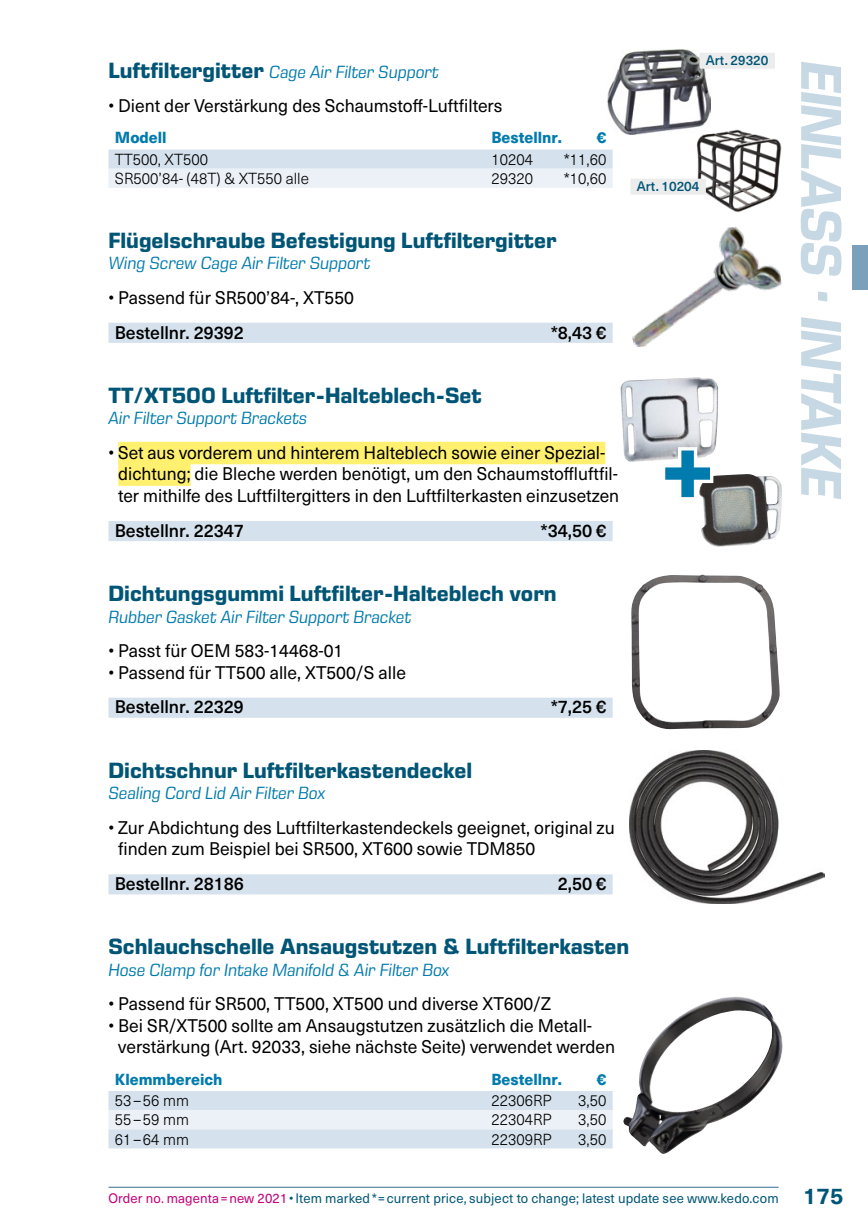
<style>
.page{position:relative;width:868px;height:1225px;background:#fff}
.page>*{position:absolute;margin:0;border:0;box-sizing:border-box;transform-origin:0 0}
.t1{font:700 101.25px "Eurostile Next Pro";color:#007bad}
.t2{font:italic 700 58.5px "Eurostile Next Pro";letter-spacing:-.035em;color:#c7d8e5}
.t3{font:700 22.5px "Eurostile Next Pro";color:#005576}
.t4{font:18px/21.6px "Neue Haas Unica Pro";color:#000}
.t5{font:italic 18px "Eurostile Next Pro";color:#007bad}
.t6{font:18px/21.6px "Neue Haas Unica Pro";color:#000;scale:.96 1}
.t7{font:500 18px "Neue Haas Unica Pro";letter-spacing:-.005em;color:#000}
.t8{font:300 15.75px "Neue Haas Unica Pro";color:#000}
.t9{font:800 15.75px "Neue Haas Unica Pro";color:#007bad}
.t10{font:13.5px "Neue Haas Unica Pro";letter-spacing:.01em;color:#005576}
.t11{font:500 13.5px "Neue Haas Unica Pro";color:#005576}
.s1{font-weight:700;font-style:normal;font-size:22.5px;color:#005576}
.s2{color:#c4007a}
.s3{font-weight:700;font-size:22.5px}
</style>
<div class="page">
<hr style="left:108px;top:1186px;width:670px;height:1px;background:#4a7f9f">
<div style="left:851px;top:245px;width:16px;height:44px;background:#7ba0bb"></div>
<div style="left:108px;top:874px;width:504px;height:20px;background:#d5e1ec"></div>
<img style="left:629px;top:750px;width:195px;height:153px">
<svg style="left:108px;top:149px;width:504px;height:39px;background:#e0e9f1"></svg>
<img style="left:607px;top:49px;width:103px;height:85px">
<img style="left:693px;top:125px;width:89px;height:88px">
<div style="left:699px;top:53px;width:75px;height:16px;background:#ececec"></div>
<div style="left:630px;top:179px;width:75px;height:16px;background:#ececec"></div>
<div style="left:118px;top:442px;width:487px;height:22px;background:#fff16f"></div>
<div style="left:118px;top:463px;width:73px;height:23px;background:#fff16f"></div>
<div style="left:108px;top:521px;width:504px;height:20px;background:#d5e1ec"></div>
<div style="left:108px;top:697px;width:504px;height:21px;background:#d5e1ec"></div>
<img style="left:631px;top:575px;width:148px;height:154px">
<img style="left:623px;top:996px;width:160px;height:158px">
<svg style="left:108px;top:1091px;width:504px;height:57px;background:#dce6ef"></svg>
<div style="left:108px;top:323px;width:504px;height:20px;background:#d5e1ec"></div>
<img style="left:632px;top:226px;width:150px;height:121px">
<img style="left:620px;top:377px;width:98px;height:85px">
<img style="left:701px;top:474px;width:80px;height:73px">
<svg style="left:658px;top:444px;width:58px;height:60px"></svg>
<p class="t5" style="left:108px;top:62px;width:332px"><span class="s1">Luftfiltergitter</span> Cage Air Filter Support</p>
<p class="t4" style="left:108px;top:95px;width:395px">• Dient der Verstärkung des Schaumstoff-Luftfilters</p>
<p class="t9" style="left:115px;top:128px;width:53px">Modell</p>
<p class="t9" style="left:491px;top:128px;width:72px">Bestellnr.</p>
<p class="t9" style="left:596px;top:128px;width:11px">€</p>
<p class="t8" style="left:115px;top:150px;width:95px">TT500, XT500</p>
<p class="t8" style="left:491px;top:150px;width:43px">10204</p>
<p class="t8" style="left:563px;top:150px;width:44px">*11,60</p>
<p class="t8" style="left:115px;top:169px;width:195px">SR500’84- (48T) &amp; XT550 alle</p>
<p class="t8" style="left:491px;top:169px;width:43px">29320</p>
<p class="t8" style="left:563px;top:169px;width:44px">*10,60</p>
<p class="t3" style="left:108px;top:227px;width:449px">Flügelschraube Befestigung Luftfiltergitter</p>
<p class="t5" style="left:108px;top:253px;width:263px">Wing Screw Cage Air Filter Support</p>
<p class="t4" style="left:108px;top:287px;width:247px">• Passend für SR500’84-, XT550</p>
<p class="t7" style="left:115px;top:321px;width:131px">Bestellnr. 29392</p>
<p class="t7" style="left:550px;top:321px;width:57px">*8,43 €</p>
<p class="t3" style="left:108px;top:382px;width:375px">TT/XT500 Luftfilter-Halteblech-Set</p>
<p class="t5" style="left:108px;top:408px;width:200px">Air Filter Support Brackets</p>
<p class="t6" style="left:118px;top:442px;width:523px;text-indent:-10px">• Set aus vorderem und hinterem Halteblech sowie einer Spezial&shy;dichtung; die Bleche werden benötigt, um den Schaumstoffluftfil&shy;ter mithilfe des Luftfiltergitters in den Luftfilterkasten einzusetzen</p>
<p class="t7" style="left:115px;top:519px;width:131px">Bestellnr. 22347</p>
<p class="t7" style="left:540px;top:519px;width:67px">*34,50 €</p>
<p class="t3" style="left:108px;top:580px;width:449px">Dichtungsgummi Luftfilter-Halteblech vorn</p>
<p class="t5" style="left:108px;top:607px;width:304px">Rubber Gasket Air Filter Support Bracket</p>
<p class="t4" style="left:108px;top:640px;width:236px">• Passt für OEM 583-14468-01</p>
<p class="t4" style="left:108px;top:661px;width:299px">• Passend für TT500 alle, XT500/S alle</p>
<p class="t7" style="left:115px;top:696px;width:131px">Bestellnr. 22329</p>
<p class="t7" style="left:550px;top:696px;width:57px">*7,25 €</p>
<p class="t11" style="left:705px;top:52px;width:64px">Art. 29320</p>
<p class="t11" style="left:636px;top:178px;width:64px">Art. 10204</p>
<h1 class="t1" style="left:659px;top:412px;width:57px">+</h1>
<p class="t3" style="left:108px;top:757px;width:365px">Dichtschnur Luftfilterkastendeckel</p>
<p class="t5" style="left:108px;top:783px;width:218px">Sealing Cord Lid Air Filter Box</p>
<p class="t4" style="left:118px;top:816px;width:498px;text-indent:-10px">• Zur Abdichtung des Luftfilterkastendeckels geeignet, original zu finden zum Beispiel bei SR500, XT600 sowie TDM850</p>
<p class="t7" style="left:115px;top:873px;width:131px">Bestellnr. 28186</p>
<p class="t7" style="left:558px;top:873px;width:50px">2,50 €</p>
<p class="t3" style="left:108px;top:934px;width:522px">Schlauchschelle Ansaugstutzen &amp; Luftfilterkasten</p>
<p class="t5" style="left:108px;top:960px;width:342px">Hose Clamp for Intake Manifold &amp; Air Filter Box</p>
<p class="t4" style="left:108px;top:993px;width:444px">• Passend für SR500, TT500, XT500 und diverse XT600/Z</p>
<p class="t4" style="left:118px;top:1015px;width:498px;text-indent:-10px">• Bei SR/XT500 sollte am Ansaugstutzen zusätzlich die Metall&shy;verstärkung (Art. 92033, siehe nächste Seite) verwendet werden</p>
<p class="t9" style="left:115px;top:1069px;width:109px">Klemmbereich</p>
<p class="t9" style="left:491px;top:1069px;width:72px">Bestellnr.</p>
<p class="t9" style="left:596px;top:1069px;width:11px">€</p>
<p class="t8" style="left:115px;top:1091px;width:76px">53–56 mm</p>
<p class="t8" style="left:491px;top:1091px;width:62px">22306RP</p>
<p class="t8" style="left:578px;top:1091px;width:30px">3,50</p>
<p class="t8" style="left:115px;top:1110px;width:76px">55–59 mm</p>
<p class="t8" style="left:491px;top:1110px;width:62px">22304RP</p>
<p class="t8" style="left:578px;top:1110px;width:30px">3,50</p>
<p class="t8" style="left:115px;top:1129px;width:76px">61–64 mm</p>
<p class="t8" style="left:491px;top:1129px;width:62px">22309RP</p>
<p class="t8" style="left:578px;top:1129px;width:30px">3,50</p>
<h2 class="t2" style="left:854px;top:61px;width:440px;rotate:90deg">EINLASS · INTAKE</h2>
<p class="t10" style="left:108px;top:1190px;width:736px"><span class="s2">Order no. magenta = new 2021</span> • Item marked * = current price, subject to change; latest update see www.kedo.com <span class="s3">175</span></p>
</div>
